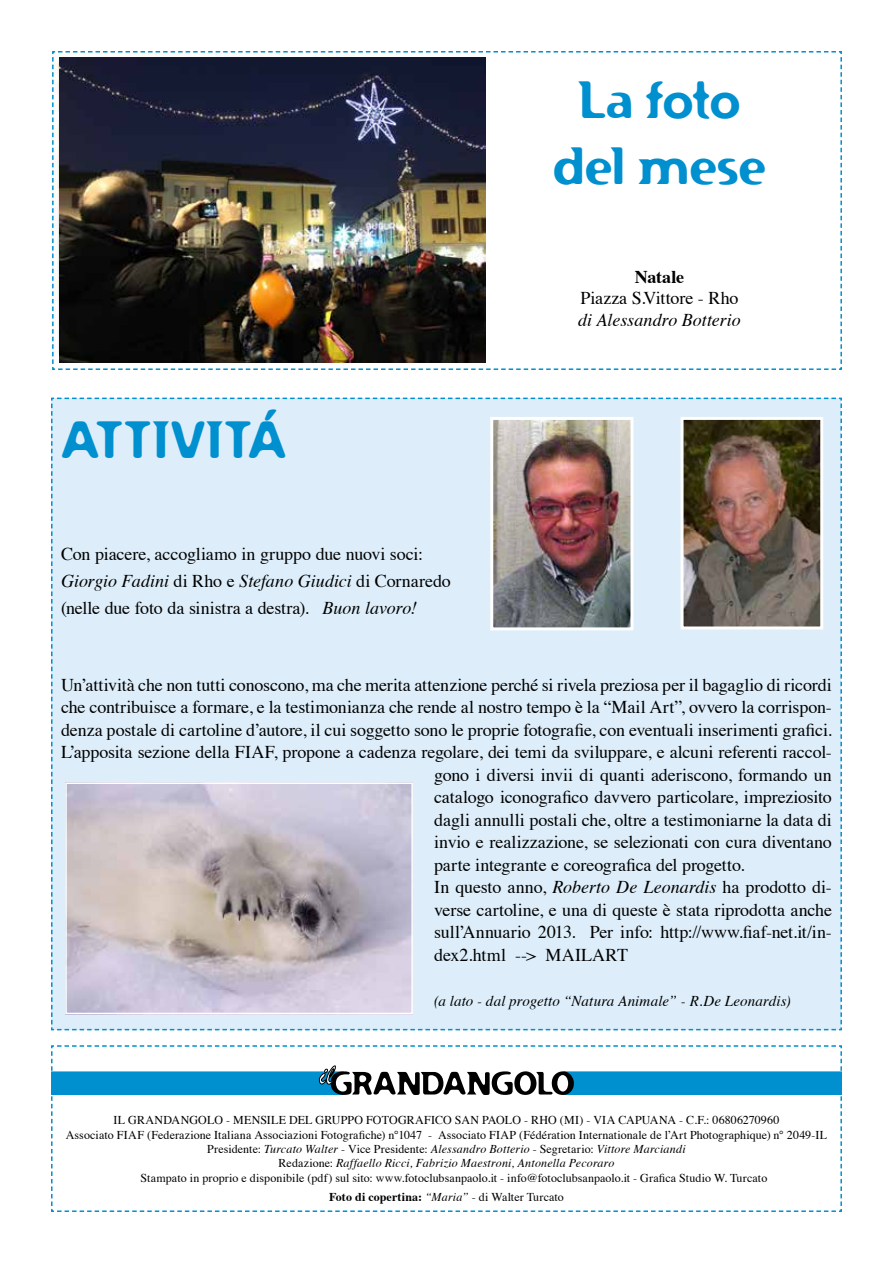
<style>
.page{position:relative;width:893px;height:1263px;background:#fff}
.page>*{position:absolute;margin:0;border:0;box-sizing:border-box;transform-origin:0 0}
.t1{font:51px/66px "Flexure";letter-spacing:-.02em;color:#008fcf;text-align:center;scale:.92 1}
.t2{font:18px/27px "Times";letter-spacing:-.005em;color:#000}
.t3{font:italic 18px "Times";color:#000}
.t4{font:700 18px "Times";letter-spacing:-.01em;color:#000}
.t5{font:italic 15px "Times";letter-spacing:.01em;color:#000}
.t6{font:12px "Times";letter-spacing:.01em;color:#000}
.t7{font:italic 12px "Times";letter-spacing:.015em;color:#000}
.t8{font:700 12px "Times";letter-spacing:.01em;color:#000}
.s1{font-style:italic}
.s2{font-style:normal}
.s3{font-weight:400;font-style:italic}
.s4{font-weight:400}
</style>
<div class="page">
<img style="left:51px;top:51px;width:791px;height:319px">
<div style="left:491px;top:269px;width:337px;height:74px;background:#fff"></div>
<div style="left:491px;top:68px;width:336px;height:142px;background:#fff"></div>
<svg style="left:51px;top:1045px;width:791px;height:167px"></svg>
<div style="left:51px;top:397px;width:791px;height:634px;background:#ddeefa"></div>
<img style="left:494px;top:421px;width:135px;height:205px">
<div style="left:490px;top:417px;width:143px;height:213px;border:3px solid #fff"></div>
<img style="left:684px;top:421px;width:135px;height:204px">
<div style="left:680px;top:417px;width:143px;height:212px;border:3px solid #fff"></div>
<img style="left:68px;top:785px;width:342px;height:226px">
<div style="left:65px;top:782px;width:348px;height:232px;border:2px solid #fff"></div>
<h1 class="t1" style="left:552px;top:67px;width:233px">La foto del mese</h1>
<h1 class="t1" style="left:61px;top:407px;width:247px">ATTIVITÁ</h1>
<p class="t2" style="left:61px;top:539px;width:391px">Con piacere, accogliamo in gruppo due nuovi soci:<br><span class="s1">Giorgio Fadini</span> di Rho e <span class="s1">Stefano Giudici</span> di Cornaredo (nelle due foto da sinistra a destra). <span class="s1">Buon lavoro!</span></p>
<p class="t4" style="left:635px;top:259px;width:51px">Natale</p>
<p class="t2" style="left:580px;top:283px;width:160px">Piazza S.Vittore - Rho</p>
<p class="t3" style="left:578px;top:304px;width:164px">di Alessandro Botterio</p>
<p class="t2" style="left:61px;top:669px;width:772px">Un’attività che non tutti conoscono, ma che merita attenzione perché si rivela preziosa per il bagaglio di ricordi</p>
<p class="t2" style="left:61px;top:692px;width:772px">che contribuisce a formare, e la testimonianza che rende al nostro tempo è la “Mail Art”, ovvero la corrispon-</p>
<p class="t2" style="left:61px;top:714px;width:772px">denza postale di cartoline d’autore, il cui soggetto sono le proprie fotografie, con eventuali inserimenti grafici.</p>
<p class="t2" style="left:61px;top:737px;width:772px">L’apposita sezione della FIAF, propone a cadenza regolare, dei temi da sviluppare, e alcuni referenti raccol-</p>
<p class="t2" style="left:434px;top:759px;width:399px">gono i diversi invii di quanti aderiscono, formando un</p>
<p class="t2" style="left:434px;top:782px;width:399px">catalogo iconografico davvero particolare, impreziosito</p>
<p class="t2" style="left:434px;top:804px;width:399px">dagli annulli postali che, oltre a testimoniarne la data di</p>
<p class="t2" style="left:434px;top:827px;width:399px">invio e realizzazione, se selezionati con cura diventano</p>
<p class="t2" style="left:434px;top:849px;width:312px">parte integrante e coreografica del progetto.</p>
<p class="t2" style="left:434px;top:872px;width:399px">In questo anno, <span class="s1">Roberto De Leonardis</span> ha prodotto di-</p>
<p class="t2" style="left:434px;top:894px;width:399px">verse cartoline, e una di queste è stata riprodotta anche</p>
<p class="t2" style="left:434px;top:917px;width:399px">sull’Annuario 2013. Per info: http://www.fiaf-net.it/in-</p>
<p class="t2" style="left:434px;top:939px;width:195px">dex2.html --&gt; MAILART</p>
<p class="t5" style="left:434px;top:987px;width:358px">(a lato - dal progetto “Natura Animale” - R.De Leonardis)</p>
<p class="t6" style="left:114px;top:1109px;width:667px">IL GRANDANGOLO - MENSILE DEL GRUPPO FOTOGRAFICO SAN PAOLO - RHO (MI) - VIA CAPUANA - C.F.: 06806270960</p>
<p class="t6" style="left:66px;top:1123px;width:763px">Associato FIAF (Federazione Italiana Associazioni Fotografiche) n°1047 - Associato FIAP (Fédération Internationale de l’Art Photographique) n° 2049-IL</p>
<p class="t7" style="left:207px;top:1138px;width:480px"><span class="s2">Presidente:</span> Turcato Walter <span class="s2">- Vice Presidente:</span> Alessandro Botterio <span class="s2">- Segretario:</span> Vittore Marciandi</p>
<p class="t7" style="left:279px;top:1153px;width:337px"><span class="s2">Redazione:</span> Raffaello Ricci, Fabrizio Maestroni, Antonella Pecoraro</p>
<p class="t6" style="left:141px;top:1166px;width:628px">Stampato in proprio e disponibile (pdf) sul sito: www.fotoclubsanpaolo.it - info@fotoclubsanpaolo.it - Grafica Studio W. Turcato</p>
<p class="t8" style="left:329px;top:1185px;width:236px">Foto di copertina: <span class="s3">“Maria”</span> <span class="s4">- di Walter Turcato</span></p>
</div>
